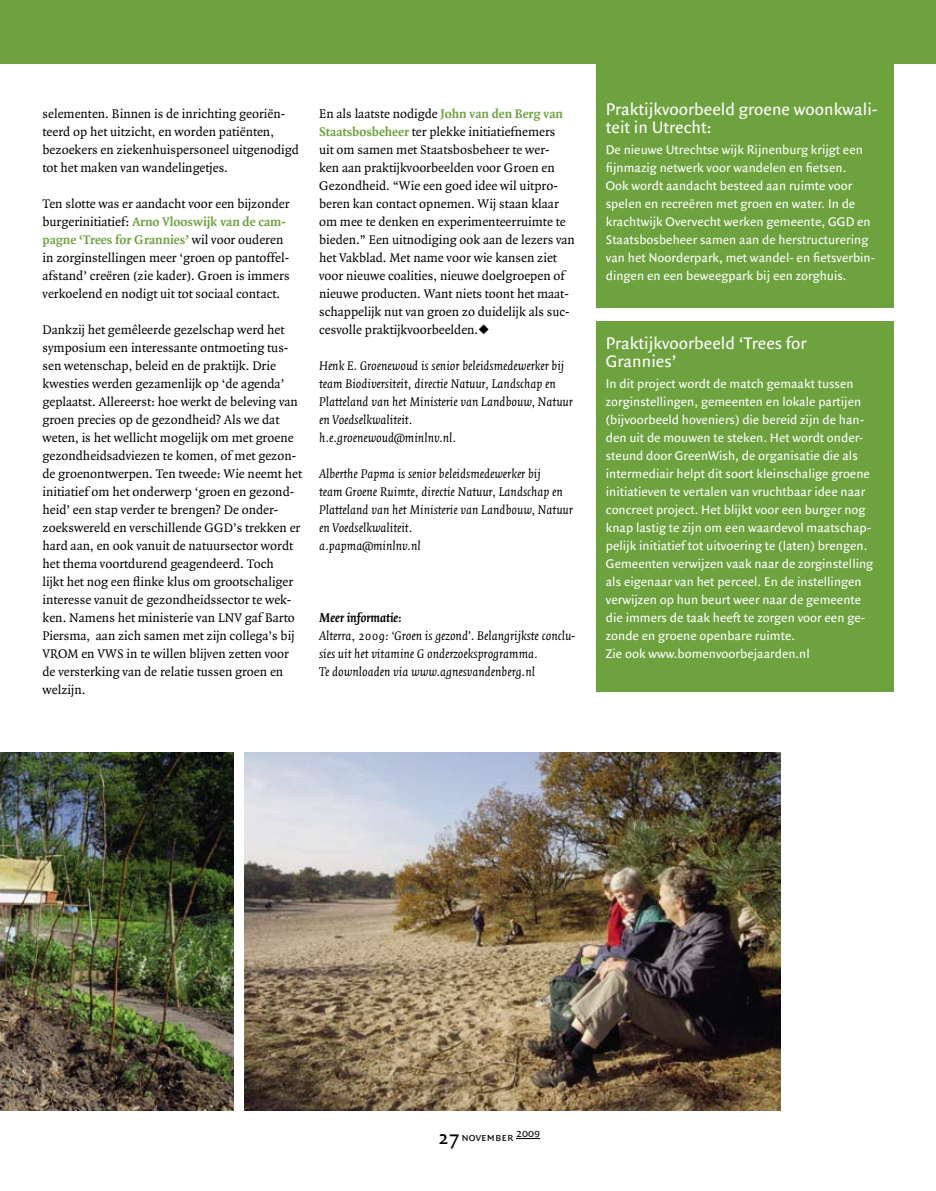
<style>
.page{position:relative;width:936px;height:1191px;background:#fff}
.page>*{position:absolute;margin:0;border:0;box-sizing:border-box;transform-origin:0 0}
.t1{font:18px/18px "Quadraat Sans";color:#fff}
.t2{font:13.5px/18px "Quadraat";color:#000}
.t3{font:13.5px/18px "Quadraat Sans";color:#fff}
.t4{font:italic 13.5px/18px "Quadraat";color:#000}
.t5{font:italic 700 13.5px "Quadraat";color:#000}
.t6{font:12px "Quadraat Sans Caps";color:#000}
.s1{font-weight:700;color:#6da23e}
.s2{font-family:"Quadraat Sans";font-size:21px}
</style>
<div class="page">
<svg style="left:516px;top:1138px;width:24px;height:1px"></svg>
<div style="left:595px;top:321px;width:298px;height:371px;background:#6da23e"></div>
<div style="left:595px;top:48px;width:298px;height:260px;background:#6da23e"></div>
<div style="left:0;top:0;width:935px;height:64px;background:#6da23e"></div>
<img style="left:244px;top:753px;width:536px;height:357px">
<img style="left:0;top:753px;width:234px;height:357px">
<p class="t2" style="left:43px;top:105px;width:258px">selementen. Binnen is de inrichting georiën&shy;teerd op het uitzicht, en worden patiënten, bezoekers en ziekenhuispersoneel uitgenodigd tot het maken van wandelingetjes.</p>
<p class="t2" style="left:43px;top:195px;width:248px">Ten slotte was er aandacht voor een bijzonder burgerinitiatief: <span class="s1">Arno Vlooswijk van de cam&shy;pagne ‘Trees for Grannies’</span> wil voor ouderen in zorginstellingen meer ‘groen op pantoffel&shy;afstand’ creëren (zie kader). Groen is immers verkoelend en nodigt uit tot sociaal contact.</p>
<p class="t2" style="left:43px;top:321px;width:261px">Dankzij het gemêleerde gezelschap werd het symposium een interessante ontmoeting tus&shy;sen wetenschap, beleid en de praktijk. Drie kwesties werden gezamenlijk op ‘de agenda’ geplaatst. Allereerst: hoe werkt de beleving van groen precies op de gezondheid? Als we dat weten, is het wellicht mogelijk om met groene gezondheidsadviezen te komen, of met gezon&shy;de groenontwerpen. Ten tweede: Wie neemt het initiatief om het onderwerp ‘groen en gezond&shy;heid’ een stap verder te brengen? De onder&shy;zoekswereld en verschillende GGD’s trekken er hard aan, en ook vanuit de natuursector wordt het thema voortdurend geagendeerd. Toch<br>lijkt het nog een flinke klus om grootschaliger interesse vanuit de gezondheidssector te wek&shy;ken. Namens het ministerie van LNV gaf Barto Piersma, aan zich samen met zijn collega’s bij VROM en VWS in te willen blijven zetten voor de versterking van de relatie tussen groen en welzijn.</p>
<p class="t2" style="left:319px;top:105px;width:257px">En als laatste nodigde <span class="s1">John van den Berg van Staatsbosbeheer</span> ter plekke initiatiefnemers<br>uit om samen met Staatsbosbeheer te wer-<br>ken aan praktijkvoorbeelden voor Groen en Gezondheid. “Wie een goed idee wil uitpro&shy;beren kan contact opnemen. Wij staan klaar om mee te denken en experimenteerruimte te bieden.” Een uitnodiging ook aan de lezers van het Vakblad. Met name voor wie kansen ziet voor nieuwe coalities, nieuwe doelgroepen of nieuwe producten. Want niets toont het maat&shy;schappelijk nut van groen zo duidelijk als suc&shy;cesvolle praktijkvoorbeelden.◆</p>
<p class="t4" style="left:319px;top:357px;width:255px">Henk E. Groenewoud is senior beleidsmedewerker bij team Biodiversiteit, directie Natuur, Landschap en Platteland van het Ministerie van Landbouw, Natuur en Voedselkwaliteit.<br>h.e.groenewoud@minlnv.nl.</p>
<p class="t4" style="left:319px;top:465px;width:255px">Alberthe Papma is senior beleidsmedewerker bij<br>team Groene Ruimte, directie Natuur, Landschap en Platteland van het Ministerie van Landbouw, Natuur en Voedselkwaliteit.<br>a.papma@minlnv.nl</p>
<p class="t5" style="left:319px;top:610px;width:83px">Meer informatie:</p>
<p class="t4" style="left:319px;top:627px;width:258px">Alterra, 2009: ‘Groen is gezond’. Belangrijkste conclu&shy;sies uit het vitamine G onderzoeksprogramma.<br>Te downloaden via www.agnesvandenberg.nl</p>
<h1 class="t1" style="left:605px;top:100px;width:273px">Praktijkvoorbeeld groene woonkwali&shy;teit in Utrecht:</h1>
<p class="t3" style="left:605px;top:141px;width:271px">De nieuwe Utrechtse wijk Rijnenburg krijgt een fijnmazig netwerk voor wandelen en fietsen.<br>Ook wordt aandacht besteed aan ruimte voor spelen en recreëren met groen en water. In de krachtwijk Overvecht werken gemeente, GGD en Staatsbosbeheer samen aan de herstructurering van het Noorderpark, met wandel- en fietsverbin&shy;dingen en een beweegpark bij een zorghuis.</p>
<h1 class="t1" style="left:605px;top:334px;width:202px">Praktijkvoorbeeld ‘Trees for<br>Grannies’</h1>
<p class="t3" style="left:605px;top:375px;width:269px">In dit project wordt de match gemaakt tussen zorginstellingen, gemeenten en lokale partijen (bijvoorbeeld hoveniers) die bereid zijn de han&shy;den uit de mouwen te steken. Het wordt onder&shy;steund door GreenWish, de organisatie die als intermediair helpt dit soort kleinschalige groene initiatieven te vertalen van vruchtbaar idee naar concreet project. Het blijkt voor een burger nog knap lastig te zijn om een waardevol maatschap&shy;pelijk initiatief tot uitvoering te (laten) brengen.<br>Gemeenten verwijzen vaak naar de zorginstelling als eigenaar van het perceel. En de instellingen verwijzen op hun beurt weer naar de gemeente die immers de taak heeft te zorgen voor een ge&shy;zonde en groene openbare ruimte.<br>Zie ook www.bomenvoorbejaarden.nl</p>
<p class="t6" style="left:438px;top:1130px;width:103px"><span class="s2">27</span> november 2009</p>
</div>
